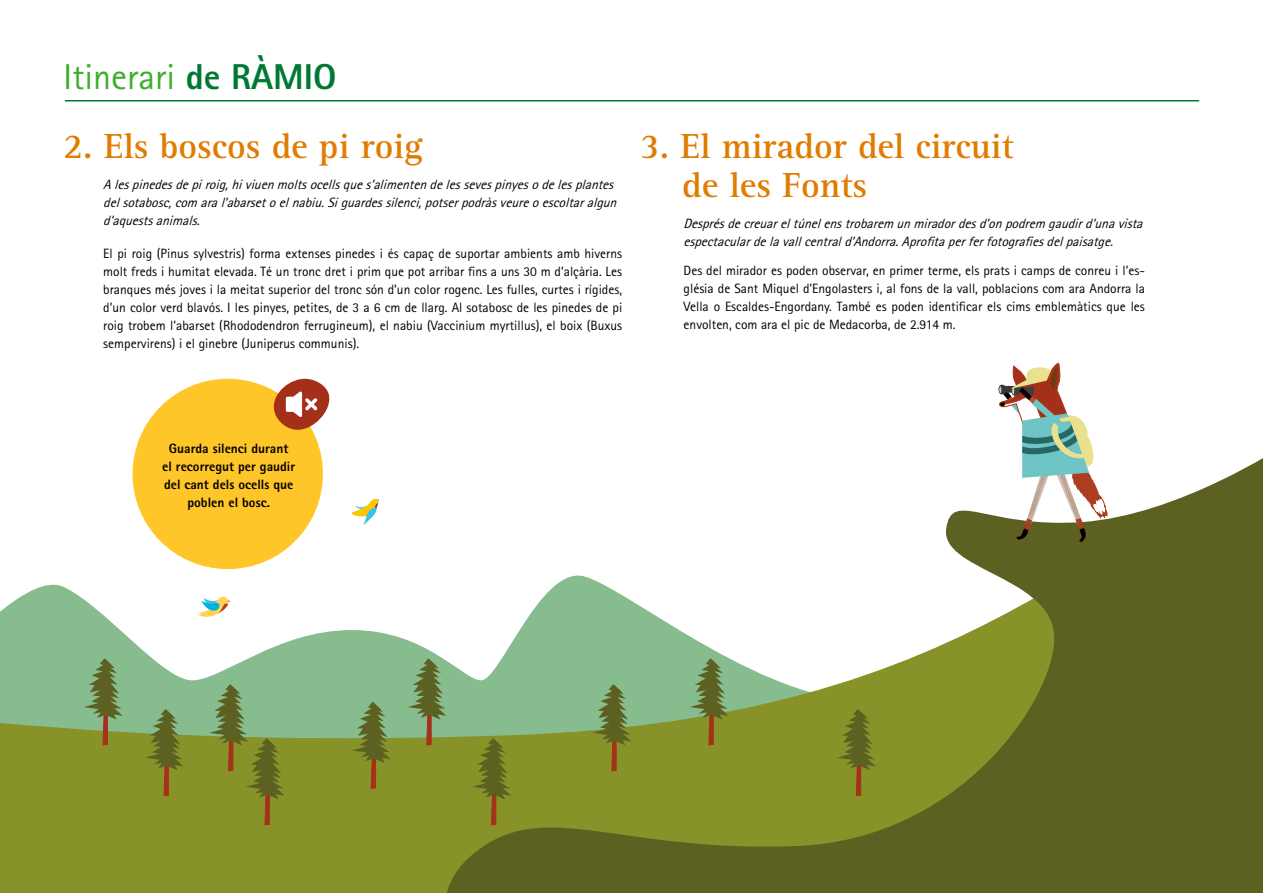
<style>
.page{position:relative;width:1263px;height:893px;background:#fff}
.page>*{position:absolute;margin:0;border:0;box-sizing:border-box;transform-origin:0 0}
.t1{font:700 36px "Rotis Serif Std";color:#e07c00}
.t2{font:36px "Rotis Sans Serif Std";color:#3dae2b}
.Basic_info{font:13.5px/18px "Rotis Sans Serif Std";color:#000;text-align:justify}
.Basic_info-2{font:italic 13.5px/18px "Rotis Sans Serif Std";color:#000}
.Basic_info-3{font:800 13.5px/18px "Rotis Sans Serif Std";color:#000;text-align:center}
.s1{font-weight:800;color:#007935}
</style>
<div class="page">
<hr style="left:65px;top:100px;width:1134px;height:1px;background:#007935">
<svg style="left:0;top:466px;width:415px;height:427px"></svg>
<svg style="left:84px;top:658px;width:39px;height:87px;background:#7b9358"></svg>
<svg style="left:352px;top:702px;width:39px;height:87px;background:#7a883e"></svg>
<svg style="left:407px;top:658px;width:8px;height:87px"></svg>
<svg style="left:209px;top:684px;width:76px;height:141px;background:#7f9143"></svg>
<svg style="left:145px;top:709px;width:39px;height:87px;background:#7b8638"></svg>
<div style="left:133px;top:379px;width:190px;height:190px;background:#ffc629;border-radius:50%"></div>
<svg style="left:415px;top:458px;width:848px;height:435px"></svg>
<svg style="left:998px;top:362px;width:111px;height:180px"></svg>
<svg style="left:272px;top:378px;width:58px;height:55px"></svg>
<svg style="left:352px;top:499px;width:27px;height:26px"></svg>
<svg style="left:197px;top:595px;width:33px;height:24px"></svg>
<h1 class="t2" style="left:63px;top:56px;width:275px">Itinerari <span class="s1">de RÀMIO</span></h1>
<p class="t1" style="left:63px;top:125px;width:361px">2. Els boscos de pi roig</p>
<p class="Basic_info-2" style="left:103px;top:176px;width:519px">Alespinedesdepiroig,hiviuenmoltsocellsques’alimentendelessevespinyesodelesplantes delsotabosc,com aral’abarsetoelnabiu.Siguardessilenci,potserpodràsveureoescoltaralgun d’aquestsanimals.</p>
<p class="Basic_info" style="left:103px;top:244px;width:520px">El pi roig (Pinus sylvestris) forma extenses pinedes i és capaç de suportar ambients amb hiverns molt freds i humitat elevada. Té un tronc dret i prim que pot arribar fins a uns 30 m d’alçària. Les branques més joves i la meitat superior del tronc són d’un color rogenc. Les fulles, curtes i rígides, d’un color verd blavós. I les pinyes, petites, de 3 a 6 cm de llarg. Al sotabosc de les pinedes de pi roig trobem l’abarset (Rhododendron ferrugineum), el nabiu (Vaccinium myrtillus), el boix (Buxus sempervirens) i el ginebre (Juniperus communis).</p>
<p class="t1" style="left:640px;top:125px;width:375px">3. El mirador del circuit</p>
<p class="t1" style="left:682px;top:164px;width:186px">de les Fonts</p>
<p class="Basic_info-2" style="left:683px;top:214px;width:465px">Desprésdecreuareltúnelenstrobarem unmiradordesd’onpodrem gaudird’unavista espectaculardelavallcentrald’Andorra.Aprofitaperferfotografiesdelpaisatge.</p>
<p class="Basic_info" style="left:684px;top:262px;width:463px">Des del mirador es poden observar, en primer terme, els prats i camps de conreu i l’es&shy;glésia de Sant Miquel d’Engolasters i, al fons de la vall, poblacions com ara Andorra la Vella o Escaldes-Engordany. També es poden identificar els cims emblemàtics que les envolten, com ara el pic de Medacorba, de 2.914 m.</p>
<p class="Basic_info-3" style="left:162px;top:439px;width:134px">Guarda silenci durant<br>el recorregut per gaudir del cant dels ocells que poblen el bosc.</p>
</div>
